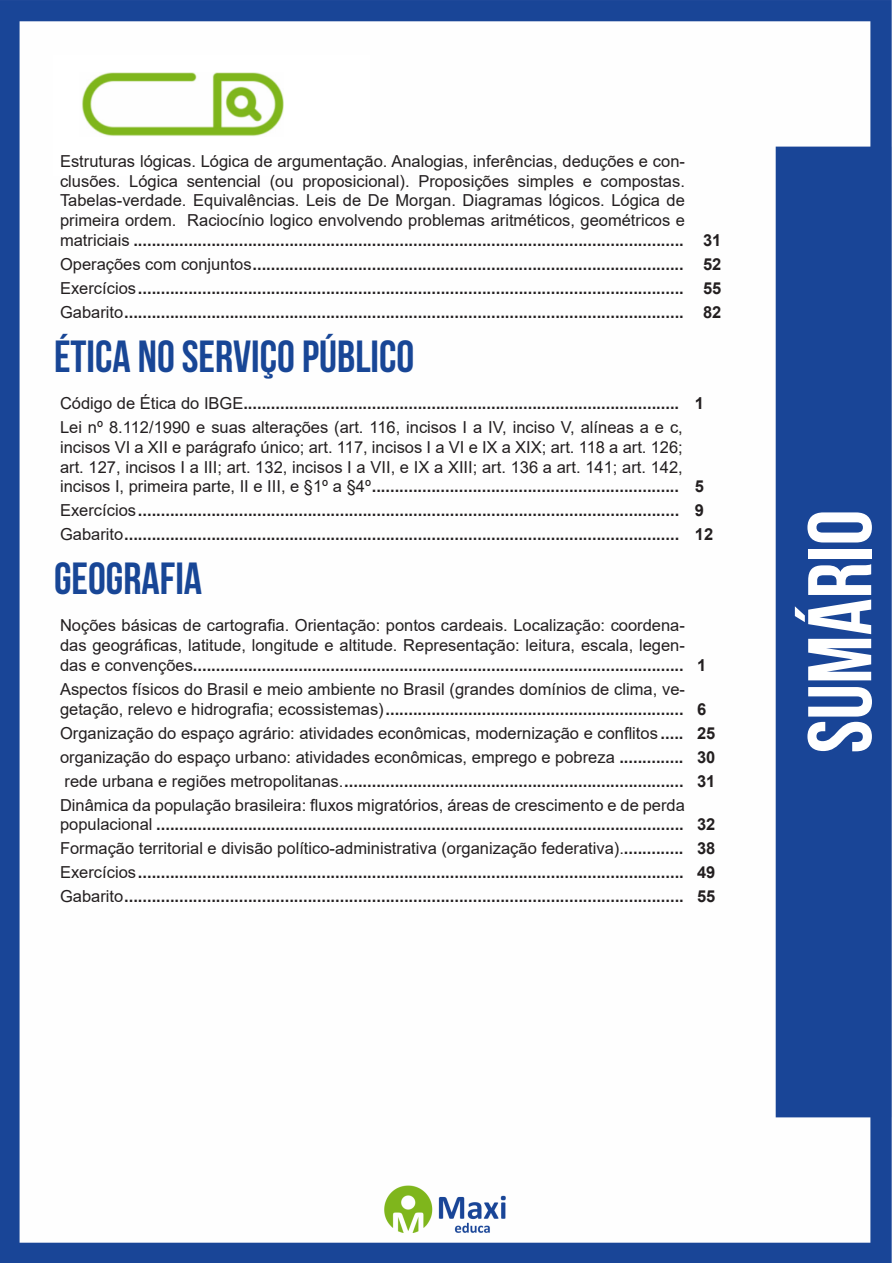
<style>
.page{position:relative;width:893px;height:1263px;background:#fff}
.page>*{position:absolute;margin:0;border:0;box-sizing:border-box;transform-origin:0 0}
.t1{font:700 90px "Bebas Neue";color:#fff}
.t2{font:700 45px "Bebas Neue";color:#184696}
.ALTERNATIVAS{font:16.5px/19.8px "Arial";color:#231f20;text-align:justify}
.ALTERNATIVAS-2{font:700 16.5px/19.8px "Arial";color:#231f20}
.INDICE{font:700 16.5px "Arial";color:#231f20}
.s1{font-weight:700}
.s2{font-weight:400}
</style>
<div class="page">
<img style="left:0;top:0;width:892px;height:1263px">
<div style="left:53px;top:55px;width:317px;height:121px;background:#fff"></div>
<img style="left:82px;top:72px;width:201px;height:64px">
<p class="ALTERNATIVAS" style="left:60px;top:151px;width:626px">Estruturas lógicas. Lógica de argumentação. Analogias, inferências, deduções e con&shy;clusões. Lógica sentencial (ou proposicional). Proposições simples e compostas.<br>Tabelas-verdade. Equivalências. Leis de De Morgan. Diagramas lógicos. Lógica de primeira ordem. Raciocínio logico envolvendo problemas aritméticos, geométricos e matriciais <span class="s1">........................................................................................................................</span></p>
<p class="ALTERNATIVAS-2" style="left:703px;top:231px;width:20px">31</p>
<p class="ALTERNATIVAS-2" style="left:60px;top:255px;width:625px"><span class="s2">Operações com conjuntos</span>..............................................................................................</p>
<p class="ALTERNATIVAS-2" style="left:703px;top:255px;width:20px">52</p>
<p class="ALTERNATIVAS-2" style="left:60px;top:279px;width:625px"><span class="s2">Exercícios</span>.......................................................................................................................</p>
<p class="ALTERNATIVAS-2" style="left:703px;top:279px;width:20px">55</p>
<p class="ALTERNATIVAS-2" style="left:60px;top:303px;width:625px"><span class="s2">Gabarito</span>..........................................................................................................................</p>
<p class="ALTERNATIVAS-2" style="left:703px;top:303px;width:20px">82</p>
<p class="t2" style="left:54px;top:332px;width:362px">ÉTICA NO SERVIÇO PÚBLICO</p>
<p class="ALTERNATIVAS-2" style="left:60px;top:393px;width:621px"><span class="s2">Código de Ética do IBGE</span>...............................................................................................</p>
<p class="INDICE" style="left:695px;top:391px;width:11px">1</p>
<p class="ALTERNATIVAS" style="left:60px;top:417px;width:624px">Lei nº 8.112/1990 e suas alterações (art. 116, incisos I a IV, inciso V, alíneas a e c, incisos VI a XII e parágrafo único; art. 117, incisos I a VI e IX a XIX; art. 118 a art. 126; art. 127, incisos I a III; art. 132, incisos I a VII, e IX a XIII; art. 136 a art. 141; art. 142, incisos I, primeira parte, II e III, e §1º a §4º<span class="s1">...................................................................</span></p>
<p class="INDICE" style="left:695px;top:475px;width:11px">5</p>
<p class="ALTERNATIVAS-2" style="left:60px;top:501px;width:621px"><span class="s2">Exercícios</span>......................................................................................................................</p>
<p class="INDICE" style="left:695px;top:499px;width:11px">9</p>
<p class="ALTERNATIVAS-2" style="left:60px;top:525px;width:621px"><span class="s2">Gabarito</span>.........................................................................................................................</p>
<p class="INDICE" style="left:695px;top:523px;width:20px">12</p>
<p class="t2" style="left:54px;top:554px;width:150px">GEOGRAFIA</p>
<p class="ALTERNATIVAS" style="left:60px;top:615px;width:626px">Noções básicas de cartografia. Orientação: pontos cardeais. Localização: coordena&shy;das geográficas, latitude, longitude e altitude. Representação: leitura, escala, legen&shy;das e convenções<span class="s1">...........................................................................................................</span></p>
<p class="INDICE" style="left:697px;top:653px;width:11px">1</p>
<p class="ALTERNATIVAS" style="left:60px;top:679px;width:626px">Aspectos físicos do Brasil e meio ambiente no Brasil (grandes domínios de clima, ve&shy;getação, relevo e hidrografia; ecossistemas)<span class="s1">.................................................................</span></p>
<p class="INDICE" style="left:697px;top:697px;width:11px">6</p>
<p class="ALTERNATIVAS" style="left:60px;top:723px;width:625px">Organização do espaço agrário: atividades econômicas, modernização e conflitos <span class="s1">.....</span></p>
<p class="INDICE" style="left:697px;top:721px;width:20px">25</p>
<p class="ALTERNATIVAS" style="left:60px;top:747px;width:625px">organização do espaço urbano: atividades econômicas, emprego e pobreza <span class="s1">..............</span></p>
<p class="INDICE" style="left:697px;top:745px;width:20px">30</p>
<p class="ALTERNATIVAS-2" style="left:65px;top:771px;width:621px"><span class="s2">rede urbana e regiões metropolitanas.</span>..........................................................................</p>
<p class="INDICE" style="left:697px;top:769px;width:20px">31</p>
<p class="ALTERNATIVAS-2" style="left:60px;top:795px;width:626px"><span class="s2">Dinâmica da população brasileira: fluxos migratórios, áreas de crescimento e de perda populacional</span> ...................................................................................................................</p>
<p class="INDICE" style="left:697px;top:813px;width:20px">32</p>
<p class="ALTERNATIVAS" style="left:60px;top:839px;width:625px">Formação territorial e divisão político-administrativa (organização federativa).<span class="s1">.............</span></p>
<p class="INDICE" style="left:697px;top:837px;width:20px">38</p>
<p class="ALTERNATIVAS-2" style="left:60px;top:863px;width:625px"><span class="s2">Exercícios</span>.......................................................................................................................</p>
<p class="INDICE" style="left:697px;top:861px;width:20px">49</p>
<p class="ALTERNATIVAS-2" style="left:60px;top:887px;width:625px"><span class="s2">Gabarito</span>..........................................................................................................................</p>
<p class="INDICE" style="left:697px;top:885px;width:20px">55</p>
<h1 class="t1" style="left:791px;top:753px;width:245px;rotate:-90deg">SUMÁRIO</h1>
</div>
